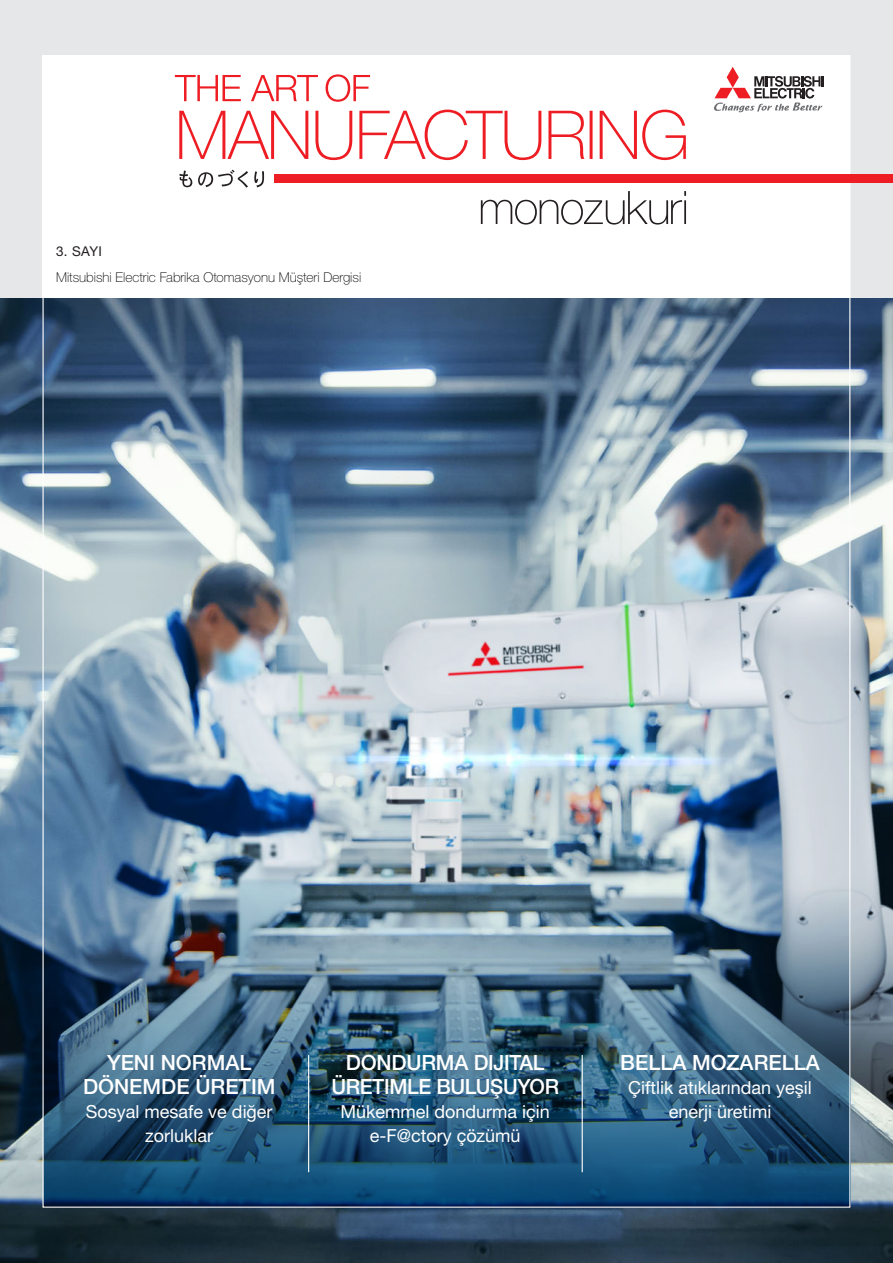
<style>
.page{position:relative;width:893px;height:1263px;background:#fff}
.page>*{position:absolute;margin:0;border:0;box-sizing:border-box;transform-origin:0 0}
.t1{font:500 21px/24px "Helvetica Neue LTW1 G";color:#fff;text-align:center}
.t2{font:18px/24px "Helvetica Neue LTW1 G";color:#fff;text-align:center}
.t3{font:100 13.5px "Helvetica Neue LTW1 G";color:#000}
.t4{font:13.5px "Helvetica Neue LTW1 G";color:#231f20}
</style>
<div class="page">
<img style="left:0;top:298px;width:893px;height:965px">
<img style="left:45px;top:889px;width:803px;height:317px">
<hr style="left:308px;top:1055px;width:1px;height:117px;background:#fff">
<hr style="left:582px;top:1055px;width:1px;height:117px;background:#fff">
<div style="left:0;top:0;width:893px;height:298px;background:#e6e7e9"></div>
<div style="left:43px;top:55px;width:807px;height:243px;background:#fff"></div>
<svg style="left:481px;top:191px;width:205px;height:34px"></svg>
<svg style="left:714px;top:67px;width:109px;height:46px"></svg>
<div style="left:275px;top:174px;width:618px;height:9px;background:#ee1d23"></div>
<svg style="left:179px;top:170px;width:85px;height:18px"></svg>
<svg style="left:179px;top:110px;width:507px;height:50px"></svg>
<svg style="left:175px;top:74px;width:195px;height:28px"></svg>
<p class="t4" style="left:56px;top:243px;width:47px">3. SAYI</p>
<p class="t3" style="left:56px;top:269px;width:307px">Mitsubishi Electric Fabrika Otomasyonu Müşteri Dergisi</p>
<p class="t1" style="left:83px;top:1050px;width:194px">YENI NORMAL<br>DÖNEMDE ÜRETIM</p>
<p class="t2" style="left:86px;top:1099px;width:188px">Sosyal mesafe ve diğer zorluklar</p>
<p class="t1" style="left:331px;top:1050px;width:229px">DONDURMA DIJITAL<br>ÜRETIMLE BULUŞUYOR</p>
<p class="t2" style="left:340px;top:1099px;width:211px">Mükemmel dondurma için e-F@ctory çözümü</p>
<p class="t1" style="left:620px;top:1050px;width:201px">BELLA MOZARELLA</p>
<p class="t2" style="left:628px;top:1075px;width:185px">Çiftlik atıklarından yeşil enerji üretimi</p>
</div>
